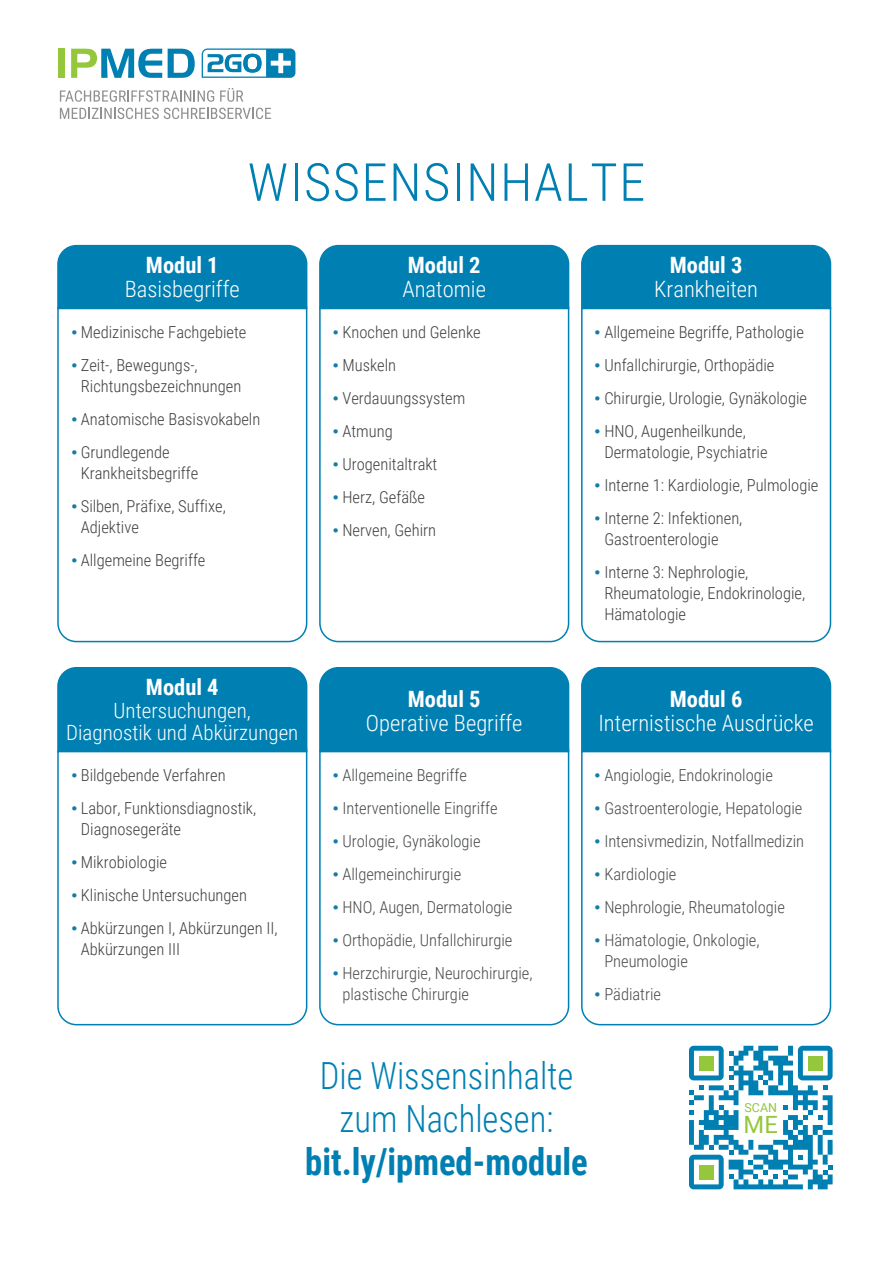
<style>
.page{position:relative;width:893px;height:1263px;background:#fff}
.page>*{position:absolute;margin:0;border:0;box-sizing:border-box;transform-origin:0 0}
.t1{font:300 52.5px "Roboto Condensed";letter-spacing:.03em;color:#007fb2}
.t2{font:300 37.35px/42.9px "Roboto Condensed";color:#007fb2;text-align:center;scale:.93 1}
.t3{font:700 37.35px "Roboto Condensed";color:#007fb2;scale:.93 1}
.t4{font:23.85px "Roboto";color:#94c73c}
.t5{font:300 22.5px "Roboto Condensed";color:#fff}
.t6{font:700 22.5px "Roboto Condensed";color:#fff}
.t7{font:300 21px/22.4px "Roboto Condensed";color:#fff;text-align:center}
.t8{font:300 16.5px/21px "Roboto Condensed";color:#3e3e3f}
.t9{font:300 16.5px/21px "Roboto Condensed";color:#47494a}
.t10{font:12.45px "Roboto";color:#94c73c}
.s1{font-family:"Proxima Nova";font-weight:900;color:#147ca5}
</style>
<div class="page">
<svg style="left:57px;top:311px;width:251px;height:332px"></svg>
<div style="left:57px;top:244px;width:251px;height:67px;background:#007fb2"></div>
<svg style="left:60px;top:90px;width:154px;height:12px"></svg>
<svg style="left:220px;top:88px;width:23px;height:14px"></svg>
<svg style="left:60px;top:108px;width:211px;height:11px"></svg>
<div style="left:59px;top:49px;width:6px;height:29px;background:#94c73c"></div>
<svg style="left:71px;top:49px;width:91px;height:29px"></svg>
<svg style="left:168px;top:49px;width:27px;height:29px"></svg>
<svg style="left:202px;top:48px;width:93px;height:30px"></svg>
<svg style="left:319px;top:311px;width:251px;height:332px"></svg>
<div style="left:319px;top:244px;width:251px;height:67px;background:#007fb2"></div>
<svg style="left:581px;top:311px;width:251px;height:332px"></svg>
<div style="left:581px;top:244px;width:251px;height:67px;background:#007fb2"></div>
<svg style="left:57px;top:754px;width:251px;height:272px"></svg>
<div style="left:57px;top:667px;width:251px;height:87px;background:#007fb2"></div>
<svg style="left:319px;top:754px;width:251px;height:272px"></svg>
<div style="left:319px;top:667px;width:251px;height:87px;background:#007fb2"></div>
<svg style="left:581px;top:754px;width:251px;height:272px"></svg>
<div style="left:581px;top:667px;width:251px;height:87px;background:#007fb2"></div>
<svg style="left:689px;top:1046px;width:144px;height:143px"></svg>
<h1 class="t1" style="left:248px;top:145px;width:399px">WISSENSINHALTE</h1>
<h3 class="t6" style="left:146px;top:250px;width:74px">Modul 1</h3>
<h3 class="t5" style="left:125px;top:274px;width:116px">Basisbegriffe</h3>
<p class="t8" style="left:71px;top:321px;width:177px"><span class="s1">•</span> Medizinische Fachgebiete</p>
<p class="t8" style="left:81px;top:354px;width:162px;text-indent:-9px"><span class="s1">•</span> Zeit-, Bewegungs-,<br>Richtungsbezeichnungen</p>
<p class="t8" style="left:71px;top:408px;width:190px"><span class="s1">•</span> Anatomische Basisvokabeln</p>
<p class="t8" style="left:81px;top:441px;width:119px;text-indent:-9px"><span class="s1">•</span> Grundlegende<br>Krankheitsbegriffe</p>
<p class="t8" style="left:81px;top:495px;width:147px;text-indent:-9px"><span class="s1">•</span> Silben, Präfixe, Suffixe,<br>Adjektive</p>
<p class="t8" style="left:71px;top:549px;width:136px"><span class="s1">•</span> Allgemeine Begriffe</p>
<h3 class="t6" style="left:408px;top:250px;width:74px">Modul 2</h3>
<h3 class="t5" style="left:402px;top:274px;width:85px">Anatomie</h3>
<p class="t8" style="left:333px;top:321px;width:149px"><span class="s1">•</span> Knochen und Gelenke</p>
<p class="t8" style="left:333px;top:354px;width:65px"><span class="s1">•</span> Muskeln</p>
<p class="t8" style="left:333px;top:387px;width:134px"><span class="s1">•</span> Verdauungssystem</p>
<p class="t8" style="left:333px;top:420px;width:61px"><span class="s1">•</span> Atmung</p>
<p class="t8" style="left:333px;top:453px;width:106px"><span class="s1">•</span> Urogenitaltrakt</p>
<p class="t8" style="left:333px;top:486px;width:94px"><span class="s1">•</span> Herz, Gefäße</p>
<p class="t8" style="left:333px;top:519px;width:105px"><span class="s1">•</span> Nerven, Gehirn</p>
<h3 class="t6" style="left:146px;top:672px;width:74px">Modul 4</h3>
<p class="t7" style="left:66px;top:698px;width:234px">Untersuchungen,<br>Diagnostik und Abkürzungen</p>
<p class="t8" style="left:71px;top:764px;width:156px"><span class="s1">•</span> Bildgebende Verfahren</p>
<p class="t8" style="left:81px;top:797px;width:177px;text-indent:-9px"><span class="s1">•</span> Labor, Funktionsdiagnostik,<br>Diagnosegeräte</p>
<p class="t8" style="left:71px;top:851px;width:97px"><span class="s1">•</span> Mikrobiologie</p>
<p class="t8" style="left:71px;top:884px;width:177px"><span class="s1">•</span> Klinische Untersuchungen</p>
<p class="t8" style="left:81px;top:917px;width:198px;text-indent:-9px"><span class="s1">•</span> Abkürzungen I, Abkürzungen II,<br>Abkürzungen III</p>
<h3 class="t6" style="left:408px;top:683px;width:74px">Modul 5</h3>
<h3 class="t5" style="left:366px;top:707px;width:158px">Operative Begriffe</h3>
<p class="t9" style="left:333px;top:764px;width:136px"><span class="s1">•</span> Allgemeine Begriffe</p>
<p class="t9" style="left:333px;top:797px;width:166px"><span class="s1">•</span> Interventionelle Eingriffe</p>
<p class="t9" style="left:333px;top:830px;width:149px"><span class="s1">•</span> Urologie, Gynäkologie</p>
<p class="t9" style="left:333px;top:863px;width:130px"><span class="s1">•</span> Allgemeinchirurgie</p>
<p class="t9" style="left:333px;top:896px;width:181px"><span class="s1">•</span> HNO, Augen, Dermatologie</p>
<p class="t9" style="left:333px;top:929px;width:181px"><span class="s1">•</span> Orthopädie, Unfallchirurgie</p>
<p class="t9" style="left:342px;top:962px;width:192px;text-indent:-9px"><span class="s1">•</span> Herzchirurgie, Neurochirurgie, plastische Chirurgie</p>
<h3 class="t6" style="left:670px;top:250px;width:74px">Modul 3</h3>
<h3 class="t5" style="left:654px;top:274px;width:105px">Krankheiten</h3>
<p class="t8" style="left:594px;top:321px;width:211px"><span class="s1">•</span> Allgemeine Begriffe, Pathologie</p>
<p class="t8" style="left:594px;top:354px;width:181px"><span class="s1">•</span> Unfallchirurgie, Orthopädie</p>
<p class="t8" style="left:594px;top:387px;width:214px"><span class="s1">•</span> Chirurgie, Urologie, Gynäkologie</p>
<p class="t8" style="left:604px;top:420px;width:165px;text-indent:-10px"><span class="s1">•</span> HNO, Augenheilkunde,<br>Dermatologie, Psychiatrie</p>
<p class="t8" style="left:594px;top:474px;width:225px"><span class="s1">•</span> Interne 1: Kardiologie, Pulmologie</p>
<p class="t8" style="left:604px;top:507px;width:140px;text-indent:-10px"><span class="s1">•</span> Interne 2: Infektionen,<br>Gastroenterologie</p>
<p class="t8" style="left:604px;top:561px;width:202px;text-indent:-10px"><span class="s1">•</span> Interne 3: Nephrologie,<br>Rheumatologie, Endokrinologie,<br>Hämatologie</p>
<h3 class="t6" style="left:670px;top:683px;width:74px">Modul 6</h3>
<h3 class="t5" style="left:598px;top:707px;width:217px">Internistische Ausdrücke</h3>
<p class="t9" style="left:594px;top:764px;width:180px"><span class="s1">•</span> Angiologie, Endokrinologie</p>
<p class="t9" style="left:594px;top:797px;width:209px"><span class="s1">•</span> Gastroenterologie, Hepatologie</p>
<p class="t9" style="left:594px;top:830px;width:211px"><span class="s1">•</span> Intensivmedizin, Notfallmedizin</p>
<p class="t9" style="left:594px;top:863px;width:83px"><span class="s1">•</span> Kardiologie</p>
<p class="t9" style="left:594px;top:896px;width:192px"><span class="s1">•</span> Nephrologie, Rheumatologie</p>
<p class="t9" style="left:604px;top:929px;width:157px;text-indent:-10px"><span class="s1">•</span> Hämatologie, Onkologie,<br>Pneumologie</p>
<p class="t9" style="left:594px;top:983px;width:68px"><span class="s1">•</span> Pädiatrie</p>
<h2 class="t2" style="left:320px;top:1053px;width:274px">Die Wissensinhalte zum Nachlesen:</h2>
<h2 class="t3" style="left:305px;top:1135px;width:305px">bit.ly/ipmed-module</h2>
<p class="t10" style="left:744px;top:1099px;width:34px">SCAN</p>
<h3 class="t4" style="left:744px;top:1107px;width:36px">ME</h3>
</div>
